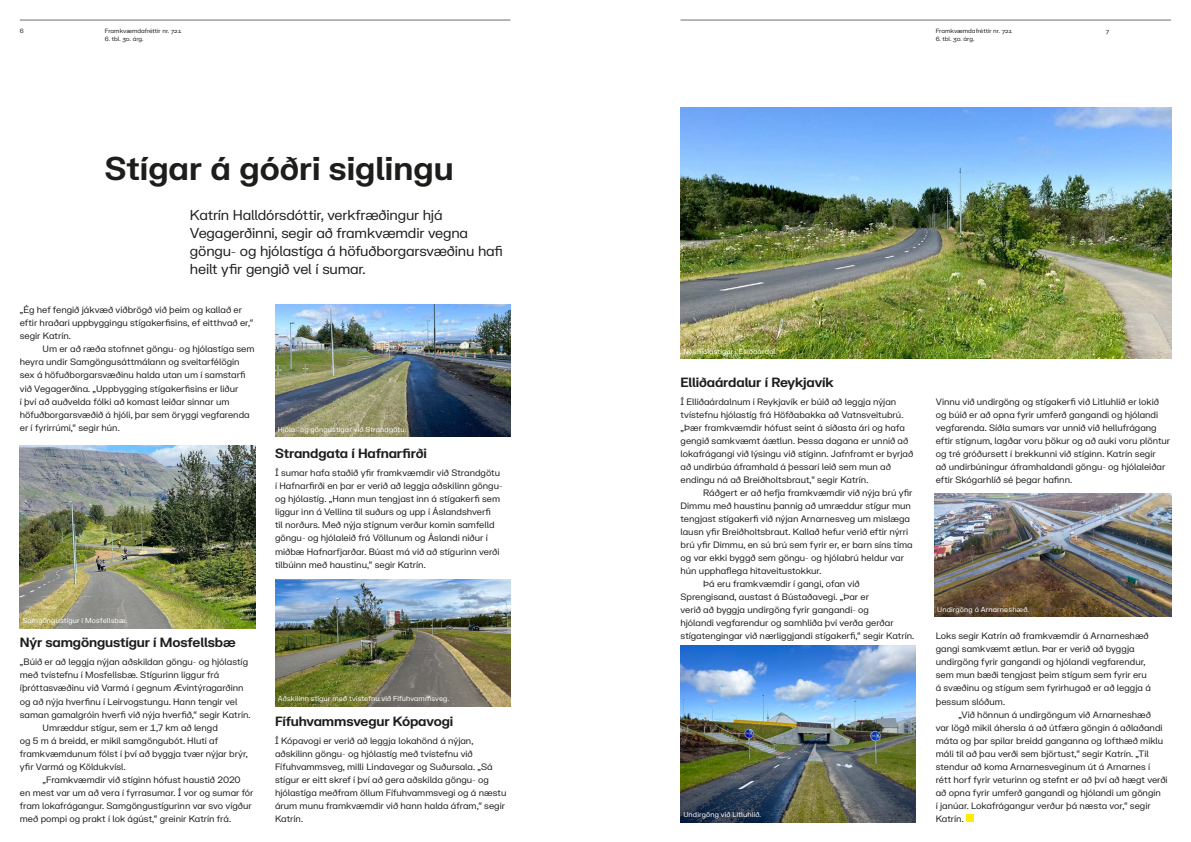
<style>
.page{position:relative;width:1191px;height:842px;background:#fff}
.page>*{position:absolute;margin:0;border:0;box-sizing:border-box;transform-origin:0 0}
.t1{font:700 32px "Vegagerdin FK Grotesk";color:#1d1d1b}
.t2{font:14px/18px "Vegagerdin FK Grotesk";letter-spacing:-.015em;color:#1d1d1b}
.t3{font:700 13px "Vegagerdin FK Grotesk";letter-spacing:-.01em;color:#1d1d1b}
.t4{font:9px/13px "Vegagerdin FK Grotesk";color:#1d1d1b}
.t5{font:7px "Vegagerdin FK Grotesk";letter-spacing:.015em;color:#fff}
.t6{font:6px "Vegagerdin FK Grotesk";color:#1d1d1b}
</style>
<div class="page">
<hr style="left:680px;top:20px;width:491px;height:1px;background:#706f6f">
<hr style="left:20px;top:20px;width:490px;height:1px;background:#706f6f">
<div style="left:966px;top:814px;width:7px;height:8px;background:#ffec00"></div>
<img style="left:20px;top:446px;width:235px;height:182px">
<img style="left:275px;top:304px;width:235px;height:133px">
<img style="left:275px;top:579px;width:235px;height:127px">
<img style="left:680px;top:108px;width:491px;height:251px">
<img style="left:680px;top:646px;width:236px;height:176px">
<img style="left:934px;top:493px;width:237px;height:124px">
<p class="t6" style="left:20px;top:26px;width:5px">6</p>
<p class="t6" style="left:105px;top:26px;width:78px">Framkvæmdafréttir nr. 721</p>
<p class="t6" style="left:105px;top:34px;width:40px">6. tbl. 30. árg.</p>
<h1 class="t1" style="left:105px;top:145px;width:350px">Stígar á góðri siglingu</h1>
<h2 class="t2" style="left:190px;top:205px;width:314px">Katrín Halldórsdóttir, verkfræðingur hjá Vegagerðinni, segir að framkvæmdir vegna göngu- og hjólastíga á höfuðborgarsvæðinu hafi heilt yfir gengið vel í sumar.</h2>
<p class="t4" style="left:20px;top:303px;width:235px">„Ég hef fengið jákvæð viðbrögð við þeim og kallað er eftir hraðari uppbyggingu stígakerfisins, ef eitthvað er,“ segir Katrín.</p>
<p class="t4" style="left:20px;top:342px;width:236px;text-indent:23px">Um er að ræða stofnnet göngu- og hjólastíga sem heyra undir Samgöngusáttmálann og sveitarfélögin sex á höfuðborgarsvæðinu halda utan um í samstarfi við Vegagerðina. „Uppbygging stígakerfisins er liður<br>í því að auðvelda fólki að komast leiðar sinnar um höfuðborgarsvæðið á hjóli, þar sem öryggi vegfarenda er í fyrirrúmi,“ segir hún.</p>
<p class="t5" style="left:23px;top:615px;width:106px">Samgöngustígur í Mosfellsbæ.</p>
<h3 class="t3" style="left:20px;top:633px;width:217px">Nýr samgöngustígur í Mosfellsbæ</h3>
<p class="t4" style="left:20px;top:655px;width:230px">„Búið er að leggja nýjan aðskildan göngu- og hjólastíg</p>
<p class="t4" style="left:20px;top:668px;width:201px">með tvístefnu í Mosfellsbæ. Stígurinn liggur frá</p>
<p class="t4" style="left:20px;top:681px;width:225px">íþróttasvæðinu við Varmá í gegnum Ævintýragarðinn</p>
<p class="t4" style="left:20px;top:694px;width:219px">og að nýja hverfinu í Leirvogstungu. Hann tengir vel</p>
<p class="t4" style="left:20px;top:707px;width:232px">saman gamalgróin hverfi við nýja hverfið,“ segir Katrín.</p>
<p class="t4" style="left:43px;top:720px;width:177px">Umræddur stígur, sem er 1,7 km að lengd</p>
<p class="t4" style="left:20px;top:733px;width:200px">og 5 m á breidd, er mikil samgöngubót. Hluti af</p>
<p class="t4" style="left:20px;top:746px;width:230px">framkvæmdunum fólst í því að byggja tvær nýjar brýr,</p>
<p class="t4" style="left:20px;top:759px;width:107px">yfir Varmá og Köldukvísl.</p>
<p class="t4" style="left:43px;top:772px;width:200px">„Framkvæmdir við stíginn hófust haustið 2020</p>
<p class="t4" style="left:20px;top:785px;width:235px">en mest var um að vera í fyrrasumar. Í vor og sumar fór</p>
<p class="t4" style="left:20px;top:798px;width:233px">fram lokafrágangur. Samgöngustígurinn var svo vígður</p>
<p class="t4" style="left:20px;top:811px;width:213px">með pompi og prakt í lok ágúst,“ greinir Katrín frá.</p>
<p class="t5" style="left:278px;top:424px;width:130px">Hjóla- og göngustígar við Strandgötu.</p>
<h3 class="t3" style="left:275px;top:444px;width:153px">Strandgata í Hafnarfirði</h3>
<p class="t4" style="left:275px;top:466px;width:229px">Í sumar hafa staðið yfir framkvæmdir við Strandgötu í Hafnarfirði en þar er verið að leggja aðskilinn göngu&shy;og hjólastíg. „Hann mun tengjast inn á stígakerfi sem liggur inn á Vellina til suðurs og upp í Áslandshverfi<br>til norðurs. Með nýja stígnum verður komin samfelld göngu- og hjólaleið frá Völlunum og Áslandi niður í miðbæ Hafnarfjarðar. Búast má við að stígurinn verði tilbúinn með haustinu,“ segir Katrín.</p>
<p class="t5" style="left:278px;top:694px;width:173px">Aðskilinn stígur með tvístefnu við Fífuhvammsveg.</p>
<h3 class="t3" style="left:275px;top:711px;width:180px">Fífuhvammsvegur Kópavogi</h3>
<p class="t4" style="left:275px;top:733px;width:233px">Í Kópavogi er verið að leggja lokahönd á nýjan, aðskilinn göngu- og hjólastíg með tvístefnu við Fífuhvammsveg, milli Lindavegar og Suðursala. „Sá stígur er eitt skref í því að gera aðskilda göngu- og hjólastíga meðfram öllum Fífuhvammsvegi og á næstu árum munu framkvæmdir við hann halda áfram,“ segir Katrín.</p>
<p class="t6" style="left:935px;top:26px;width:78px">Framkvæmdafréttir nr. 721</p>
<p class="t6" style="left:935px;top:34px;width:40px">6. tbl. 30. árg.</p>
<p class="t6" style="left:1106px;top:26px;width:5px">7</p>
<p class="t5" style="left:683px;top:346px;width:95px">Nýr hjólastígur í Elliðaárdal.</p>
<h3 class="t3" style="left:680px;top:372px;width:155px">Elliðaárdalur í Reykjavík</h3>
<p class="t4" style="left:680px;top:394px;width:234px">Í Elliðaárdalnum í Reykjavík er búið að leggja nýjan tvístefnu hjólastíg frá Höfðabakka að Vatnsveitubrú. „Þær framkvæmdir hófust seint á síðasta ári og hafa gengið samkvæmt áætlun. Þessa dagana er unnið að lokafrágangi við lýsingu við stíginn. Jafnframt er byrjað að undirbúa áframhald á þessari leið sem mun að endingu ná að Breiðholtsbraut,“ segir Katrín.</p>
<p class="t4" style="left:703px;top:485px;width:211px">Ráðgert er að hefja framkvæmdir við nýja brú yfir</p>
<p class="t4" style="left:680px;top:499px;width:232px">Dimmu með haustinu þannig að umræddur stígur mun</p>
<p class="t4" style="left:680px;top:512px;width:231px">tengjast stígakerfi við nýjan Arnarnesveg um mislæga</p>
<p class="t4" style="left:680px;top:525px;width:229px">lausn yfir Breiðholtsbraut. Kallað hefur verið eftir nýrri</p>
<p class="t4" style="left:680px;top:538px;width:234px">brú yfir Dimmu, en sú brú sem fyrir er, er barn síns tíma</p>
<p class="t4" style="left:680px;top:551px;width:225px">og var ekki byggð sem göngu- og hjólabrú heldur var</p>
<p class="t4" style="left:680px;top:564px;width:142px">hún upphaflega hitaveitustokkur.</p>
<p class="t4" style="left:703px;top:577px;width:158px">Þá eru framkvæmdir í gangi, ofan við</p>
<p class="t4" style="left:680px;top:590px;width:190px">Sprengisand, austast á Bústaðavegi. „Þar er</p>
<p class="t4" style="left:680px;top:603px;width:190px">verið að byggja undirgöng fyrir gangandi- og</p>
<p class="t4" style="left:680px;top:616px;width:215px">hjólandi vegfarendur og samhliða því verða gerðar</p>
<p class="t4" style="left:680px;top:629px;width:235px">stígatengingar við nærliggjandi stígakerfi,“ segir Katrín.</p>
<p class="t5" style="left:683px;top:809px;width:79px">Undirgöng við Litluhlíð.</p>
<p class="t4" style="left:935px;top:394px;width:236px">Vinnu við undirgöng og stígakerfi við Litluhlíð er lokið og búið er að opna fyrir umferð gangandi og hjólandi vegfarenda. Síðla sumars var unnið við hellufrágang eftir stígnum, lagðar voru þökur og að auki voru plöntur og tré gróðursett í brekkunni við stíginn. Katrín segir<br>að undirbúningur áframhaldandi göngu- og hjólaleiðar eftir Skógarhlíð sé þegar hafinn.</p>
<p class="t5" style="left:937px;top:604px;width:93px">Undirgöng á Arnarneshæð.</p>
<p class="t4" style="left:935px;top:629px;width:217px">Loks segir Katrín að framkvæmdir á Arnarneshæð gangi samkvæmt ætlun. Þar er verið að byggja undirgöng fyrir gangandi og hjólandi vegfarendur, sem mun bæði tengjast þeim stígum sem fyrir eru á svæðinu og stígum sem fyrirhugað er að leggja á þessum slóðum.</p>
<p class="t4" style="left:935px;top:707px;width:233px;text-indent:23px">„Við hönnun á undirgöngum við Arnarneshæð<br>var lögð mikil áhersla á að útfæra göngin á aðlaðandi máta og þar spilar breidd ganganna og lofthæð miklu máli til að þau verði sem björtust,“ segir Katrín. „Til stendur að koma Arnarnesveginum út á Arnarnes í rétt horf fyrir veturinn og stefnt er að því að hægt verði að opna fyrir umferð gangandi og hjólandi um göngin<br>í janúar. Lokafrágangur verður þá næsta vor,“ segir Katrín.</p>
</div>
